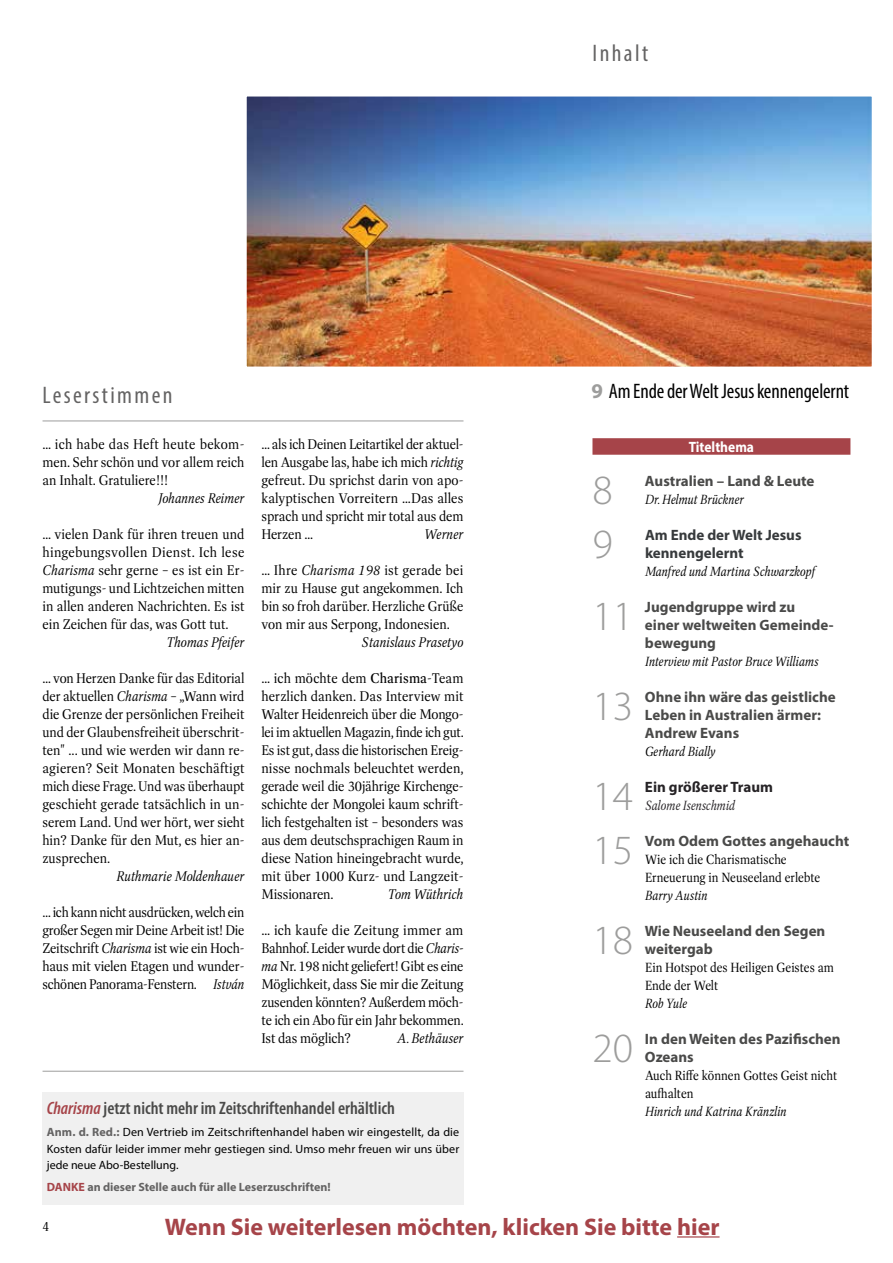
<style>
.page{position:relative;width:893px;height:1263px;background:#fff}
.page>*{position:absolute;margin:0;border:0;box-sizing:border-box;transform-origin:0 0}
.t1{font:300 41.7px "Myriad Pro";color:#9d9d9c}
.t2{font:700 24px "Myriad Pro";color:#a64449}
.t3{font:condensed 24px "Myriad Pro";letter-spacing:.1em;color:#646363}
.t4{font:condensed 21px "Myriad Pro";letter-spacing:-.005em;color:#000}
.t5{font:600 condensed 18px "Myriad Pro";color:#4a4a49}
.t6{font:700 15px/18px "Myriad Pro";color:#4a4a49}
.t7{font:700 15px/18px "Myriad Pro";color:#373a3c}
.t8{font:700 15px "Myriad Pro";color:#262326}
.t9{font:700 15px "Myriad Pro";color:#fff;scale:.9 1}
.t10{font:14.25px/18px "Dashiell Bright";letter-spacing:-.005em;color:#000;text-align:justify;scale:.94 1}
.t11{font:14.25px/18px "Dashiell Bright";letter-spacing:-.005em;color:#000;text-align:justify;scale:.92 1}
.t12{font:14.25px/18px "Dashiell Bright";letter-spacing:-.005em;color:#000;text-align:justify;scale:.93 1}
.t13{font:14.25px/18px "Dashiell Bright";letter-spacing:-.005em;color:#000;text-align:justify;scale:.91 1}
.t14{font:italic 14.25px "Dashiell Bright";color:#000;scale:.93 1}
.t15{font:13.5px/18px "Dashiell Bright";color:#000;scale:.9 1}
.t16{font:italic 13.5px "Dashiell Bright";color:#000;scale:.9 1}
.t17{font:italic 13.5px "Dashiell Bright";color:#262326;scale:.9 1}
.t18{font:12px/16.5px "Myriad Pro";letter-spacing:.01em;color:#000;text-align:justify}
.t19{font:700 12px "Myriad Pro";color:#646363}
.s1{font-weight:700;font-stretch:normal;color:#9d9d9c}
.s2{font-style:italic}
.s3{font-weight:500}
.s4{font-style:italic;color:#a64449}
.s5{font-weight:700;color:#646363}
.s6{color:#a64449}
</style>
<div class="page">
<div style="left:592px;top:438px;width:258px;height:17px;background:#a64449"></div>
<img style="left:246px;top:96px;width:626px;height:271px">
<div style="left:42px;top:1092px;width:421px;height:112px;background:#f0f0f0"></div>
<hr style="left:43px;top:421px;width:420px;height:1px;background:#9d9d9c">
<hr style="left:43px;top:1071px;width:420px;height:1px;background:#9d9d9c">
<hr style="left:677px;top:1236px;width:43px;height:1px;background:#a64449">
<h2 class="t3" style="left:42px;top:380px;width:132px">Leserstimmen</h2>
<h2 class="t3" style="left:592px;top:38px;width:57px">Inhalt</h2>
<h3 class="t4" style="left:591px;top:378px;width:259px"><span class="s1">9</span> Am Ende der Welt Jesus kennengelernt</h3>
<p class="t10" style="left:42px;top:436px;width:216px">… ich habe das Heft heute bekom&shy;men. Sehr schön und vor allem reich an Inhalt. Gratuliere!!!</p>
<p class="t14" style="left:158px;top:490px;width:94px">Johannes Reimer</p>
<p class="t12" style="left:42px;top:526px;width:219px">… vielen Dank für ihren treuen und hingebungsvollen Dienst. Ich lese <span class="s2">Charisma</span> sehr gerne – es ist ein Er&shy;mutigungs- und Lichtzeichen mitten in allen anderen Nachrichten. Es ist ein Zeichen für das, was Gott tut.</p>
<p class="t14" style="left:166px;top:634px;width:85px">Thomas Pfeifer</p>
<p class="t11" style="left:42px;top:670px;width:221px">… von Herzen Danke für das Editorial der aktuellen <span class="s2">Charisma</span> – „Wann wird die Grenze der persönlichen Freiheit und der Glaubensfreiheit überschrit&shy;ten" ... und wie werden wir dann re&shy;agieren? Seit Monaten beschäftigt mich diese Frage. Und was überhaupt geschieht gerade tatsächlich in un&shy;serem Land. Und wer hört, wer sieht hin? Danke für den Mut, es hier an&shy;zusprechen.</p>
<p class="t14" style="left:116px;top:868px;width:139px">Ruthmarie Moldenhauer</p>
<p class="t13" style="left:42px;top:904px;width:224px">… ich kann nicht ausdrücken, welch ein großer Segen mir Deine Arbeit ist! Die Zeitschrift <span class="s2">Charisma</span> ist wie ein Hoch&shy;haus mit vielen Etagen und wunder&shy;schönen Panorama-Fenstern. <span class="s2">István</span></p>
<p class="t11" style="left:261px;top:436px;width:221px">… als ich Deinen Leitartikel der aktuel&shy;len Ausgabe las, habe ich mich <span class="s2">richtig </span>gefreut. Du sprichst darin von apo&shy;kalyptischen Vorreitern …Das alles sprach und spricht mir total aus dem Herzen …</p>
<p class="t9" style="left:689px;top:437px;width:74px">Titelthema</p>
<h1 class="t1" style="left:592px;top:465px;width:22px">8</h1>
<p class="t6" style="left:645px;top:471px;width:171px">Australien – Land &amp; Leute</p>
<p class="t16" style="left:645px;top:491px;width:112px">Dr. Helmut Brückner</p>
<h1 class="t1" style="left:592px;top:519px;width:22px">9</h1>
<p class="t7" style="left:645px;top:525px;width:158px">Am Ende der Welt Jesus kennengelernt</p>
<p class="t16" style="left:645px;top:563px;width:190px">Manfred und Martina Schwarzkopf</p>
<h1 class="t1" style="left:592px;top:591px;width:42px">11</h1>
<p class="t6" style="left:645px;top:597px;width:190px">Jugendgruppe wird zu<br>einer weltweiten Gemeinde&shy;bewegung</p>
<p class="t16" style="left:645px;top:653px;width:194px">Interview mit Pastor Bruce Williams</p>
<h1 class="t1" style="left:592px;top:681px;width:42px">13</h1>
<p class="t6" style="left:645px;top:687px;width:192px">Ohne ihn wäre das geistliche<br>Leben in Australien ärmer:<br>Andrew Evans</p>
<p class="t16" style="left:645px;top:743px;width:80px">Gerhard Bially</p>
<h1 class="t1" style="left:592px;top:771px;width:42px">14</h1>
<p class="t8" style="left:645px;top:777px;width:130px">Ein größerer Traum</p>
<p class="t14" style="left:424px;top:526px;width:44px">Werner</p>
<p class="t12" style="left:261px;top:562px;width:219px">… Ihre <span class="s2">Charisma 198</span> ist gerade bei mir zu Hause gut angekommen. Ich bin so froh darüber. Herzliche Grüße von mir aus Serpong, Indonesien.</p>
<p class="t14" style="left:362px;top:634px;width:111px">Stanislaus Prasetyo</p>
<p class="t10" style="left:261px;top:670px;width:217px">… ich möchte dem <span class="s3">Charisma</span>-Team herzlich danken. Das Interview mit Walter Heidenreich über die Mongo&shy;lei im aktuellen Magazin, finde ich gut.<br>Es ist gut, dass die historischen Ereig&shy;nisse nochmals beleuchtet werden, gerade weil die 30jährige Kirchenge&shy;schichte der Mongolei kaum schrift&shy;lich festgehalten ist – besonders was aus dem deutschsprachigen Raum in diese Nation hineingebracht wurde, mit über 1000 Kurz- und Langzeit-Missionaren.</p>
<p class="t17" style="left:645px;top:797px;width:102px">Salome Isenschmid</p>
<h1 class="t1" style="left:592px;top:825px;width:42px">15</h1>
<p class="t6" style="left:645px;top:831px;width:206px">Vom Odem Gottes angehaucht</p>
<p class="t15" style="left:645px;top:850px;width:196px">Wie ich die Charismatische<br>Erneuerung in Neuseeland erlebte</p>
<p class="t16" style="left:645px;top:887px;width:71px">Barry Austin</p>
<p class="t14" style="left:388px;top:886px;width:83px">Tom Wüthrich</p>
<p class="t10" style="left:261px;top:922px;width:217px">… ich kaufe die Zeitung immer am Bahnhof. Leider wurde dort die <span class="s2">Charis&shy;ma</span> Nr. 198 nicht geliefert! Gibt es eine Möglichkeit, dass Sie mir die Zeitung zusenden könnten? Außerdem möch&shy;te ich ein Abo für ein Jahr bekommen.<br>Ist das möglich?</p>
<h1 class="t1" style="left:592px;top:915px;width:42px">18</h1>
<p class="t6" style="left:645px;top:921px;width:182px">Wie Neuseeland den Segen weitergab</p>
<p class="t15" style="left:645px;top:958px;width:211px">Ein Hotspot des Heiligen Geistes am<br>Ende der Welt</p>
<p class="t16" style="left:645px;top:995px;width:48px">Rob Yule</p>
<h1 class="t1" style="left:592px;top:1023px;width:42px">20</h1>
<p class="t6" style="left:645px;top:1029px;width:197px">In den Weiten des Pazifischen<br>Ozeans</p>
<p class="t15" style="left:645px;top:1066px;width:215px">Auch Riffe können Gottes Geist nicht aufhalten</p>
<p class="t16" style="left:645px;top:1103px;width:159px">Hinrich und Katrina Kränzlin</p>
<p class="t14" style="left:397px;top:1030px;width:73px">A. Bethäuser</p>
<p class="t5" style="left:47px;top:1097px;width:350px"><span class="s4">Charisma</span> jetzt nicht mehr im Zeitschriftenhandel erhältlich</p>
<p class="t18" style="left:47px;top:1124px;width:414px"><span class="s5">Anm. d. Red.:</span> Den Vertrieb im Zeitschriftenhandel haben wir eingestellt, da die Kosten dafür leider immer mehr gestiegen sind. Umso mehr freuen wir uns über jede neue Abo-Bestellung.</p>
<p class="t19" style="left:47px;top:1179px;width:286px"><span class="s6">DANKE</span> an dieser Stelle auch für alle Leserzuschriften!</p>
<h2 class="t2" style="left:165px;top:1211px;width:556px">Wenn Sie weiterlesen möchten, klicken Sie bitte hier</h2>
<p class="t15" style="left:42px;top:1217px;width:9px">4</p>
</div>
